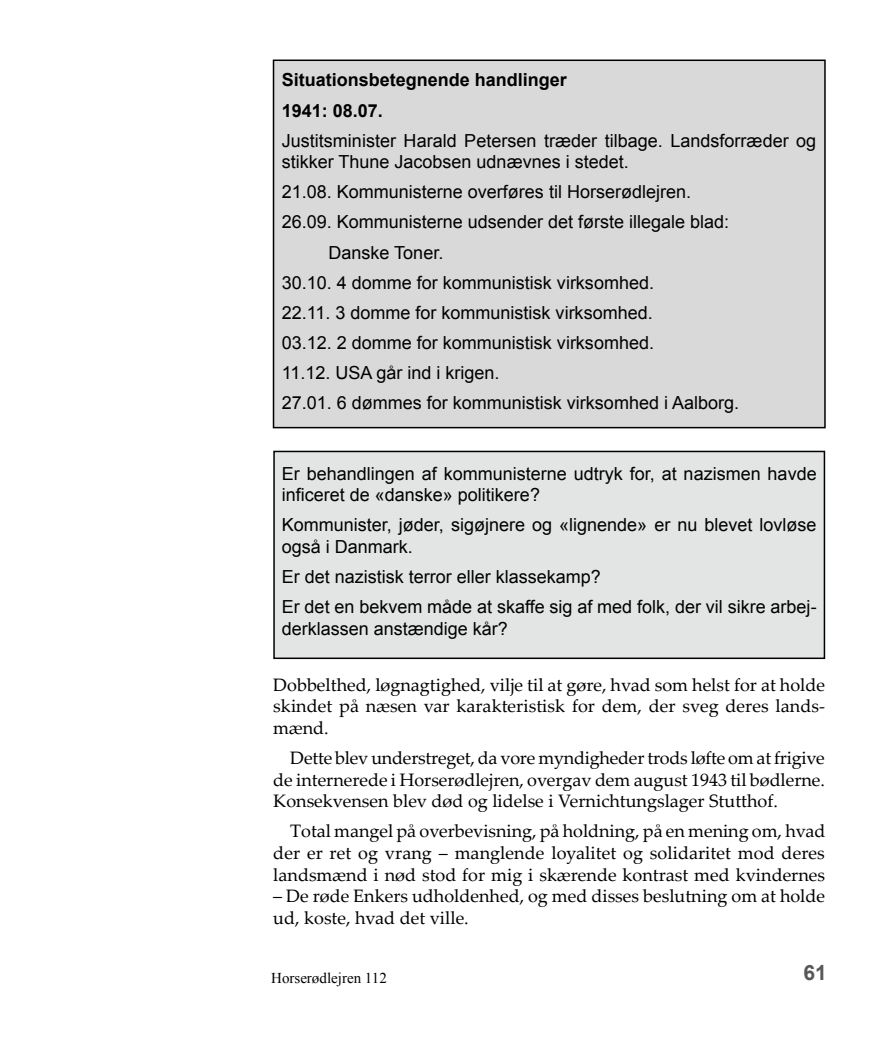
<style>
.page{position:relative;width:889px;height:1063px;background:#fff}
.page>*{position:absolute;margin:0;border:0;box-sizing:border-box;transform-origin:0 0}
.t1{font:700 21px "Arial";color:#58585a}
.t2{font:18px/21.6px "Arial";color:#000}
.t3{font:18px/21.6px "Palatino Linotype";color:#000;text-align:justify}
.t4{font:700 18px/30.2px "Arial";color:#000}
.t5{font:15px "Times New Roman";color:#000}
</style>
<div class="page">
<div style="left:273px;top:60px;width:552px;height:368px;background:#d9d9d9"></div>
<div style="left:273px;top:60px;width:552px;height:368px;border:2px solid #000"></div>
<div style="left:274px;top:451px;width:550px;height:207px;background:#e3e4e4"></div>
<div style="left:273px;top:451px;width:552px;height:208px;border:2px solid #000"></div>
<p class="t4" style="left:282px;top:66px;width:287px">Situationsbetegnende handlinger<br>1941: 08.07.</p>
<p class="t2" style="left:282px;top:130px;width:536px">Justitsminister Harald Petersen træder tilbage. Landsforræder og stikker Thune Jacobsen udnævnes i stedet.</p>
<p class="t2" style="left:282px;top:181px;width:411px">21.08. Kommunisterne overføres til Horserødlejren.</p>
<p class="t2" style="left:282px;top:212px;width:449px">26.09. Kommunisterne udsender det første illegale blad:</p>
<p class="t2" style="left:328px;top:242px;width:116px">Danske Toner.</p>
<p class="t2" style="left:282px;top:272px;width:374px">30.10. 4 domme for kommunistisk virksomhed.</p>
<p class="t2" style="left:282px;top:302px;width:372px">22.11. 3 domme for kommunistisk virksomhed.</p>
<p class="t2" style="left:282px;top:332px;width:374px">03.12. 2 domme for kommunistisk virksomhed.</p>
<p class="t2" style="left:282px;top:362px;width:219px">11.12. USA går ind i krigen.</p>
<p class="t2" style="left:282px;top:392px;width:459px">27.01. 6 dømmes for kommunistisk virksomhed i Aalborg.</p>
<p class="t2" style="left:282px;top:463px;width:536px">Er behandlingen af kommunisterne udtryk for, at nazismen havde inficeret de «danske» politikere?</p>
<p class="t2" style="left:282px;top:515px;width:536px">Kommunister, jøder, sigøjnere og «lignende» er nu blevet lovløse også i Danmark.</p>
<p class="t2" style="left:282px;top:562px;width:536px;line-height:30.2px">Er det nazistisk terror eller klassekamp?<br>Er det en bekvem måde at skaffe sig af med folk, der vil sikre arbej-</p>
<p class="t2" style="left:282px;top:618px;width:228px">derklassen anstændige kår?</p>
<p class="t3" style="left:273px;top:673px;width:553px">Dobbelthed, løgnagtighed, vilje til at gøre, hvad som helst for at holde skindet på næsen var karakteristisk for dem, der sveg deres lands&shy;mænd.</p>
<p class="t3" style="left:273px;top:747px;width:553px;text-indent:17px">Dette blev understreget, da vore myndigheder trods løfte om at frigive de internerede i Horserødlejren, overgav dem august 1943 til bødlerne.<br>Konsekvensen blev død og lidelse i Vernichtungslager Stutthof.</p>
<p class="t3" style="left:273px;top:820px;width:553px;text-indent:17px">Total mangel på overbevisning, på holdning, på en mening om, hvad der er ret og vrang – manglende loyalitet og solidaritet mod deres landsmænd i nød stod for mig i skærende kontrast med kvindernes</p>
<p class="t3" style="left:273px;top:885px;width:553px">– De røde Enkers udholdenhed, og med disses beslutning om at holde ud, koste, hvad det ville.</p>
<p class="t5" style="left:271px;top:968px;width:117px">Horserødlejren 112</p>
<p class="t1" style="left:803px;top:958px;width:25px">61</p>
</div>
